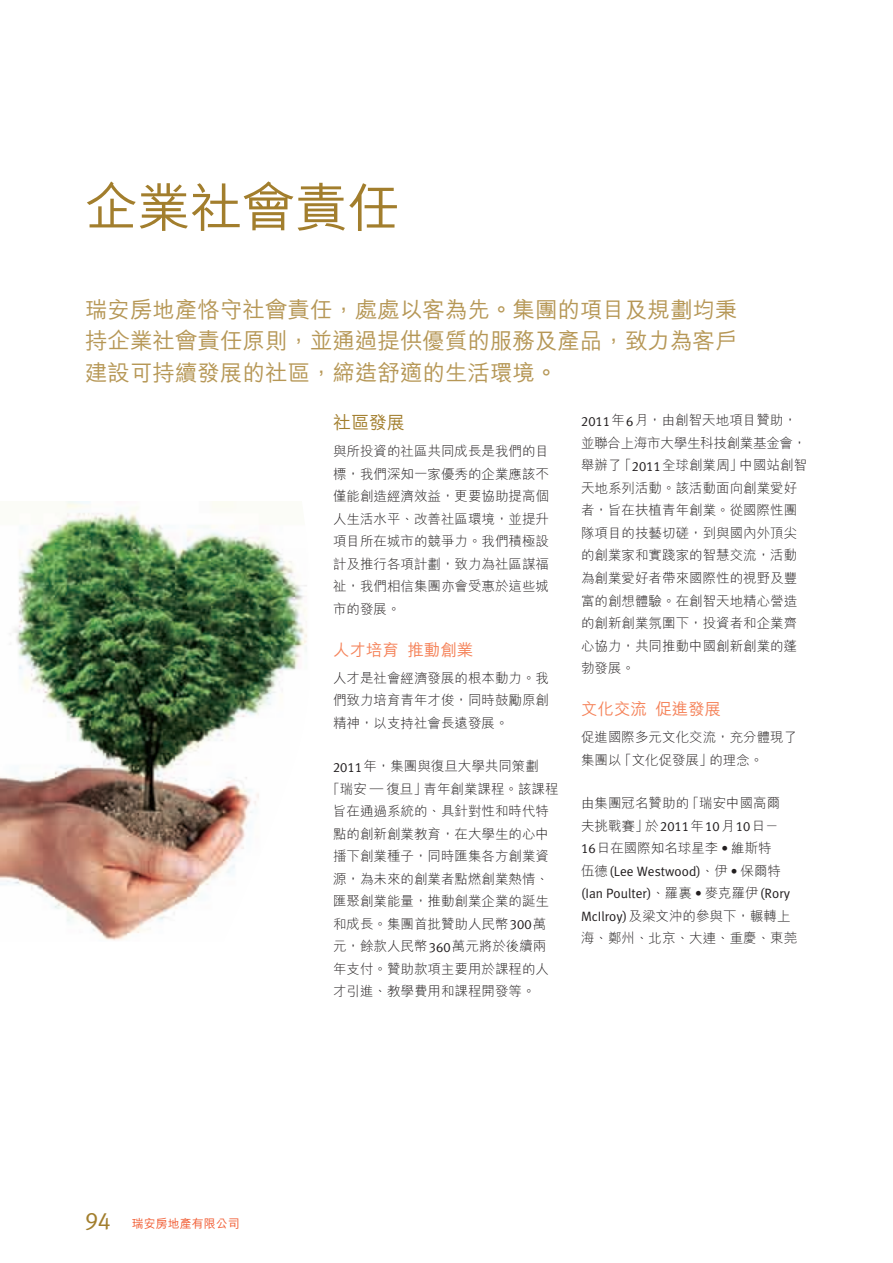
<style>
.page{position:relative;width:893px;height:1263px;background:#fff}
.page>*{position:absolute;margin:0;border:0;box-sizing:border-box;transform-origin:0 0}
.t1{font:500 52.5px "M Hei HK";color:#a27e2d}
.t2{font:500 22.5px/31.5px "M Hei HK";color:#b69756;text-align:justify}
.t3{font:500 18px "M Hei HK";color:#a27e2d}
.t4{font:500 16.5px "M Hei HK";color:#f5835a}
.t5{font:300 13.5px/22.5px "M Hei HK";color:#231f20}
.t6{font:13.5px/22.5px "New Meta Plu Nor Rom";color:#231f20}
.t7{font:500 12px "M Hei HK";color:#f1592f}
.s1{font-family:"New Meta Plu Nor Rom";font-weight:400;font-size:24px;color:#a27e2d}
.s2{font-family:"New Meta Plu Nor Rom";font-weight:400}
.s3{font-family:"M Hei HK";font-weight:300}
</style>
<div class="page">
<img style="left:0;top:502px;width:307px;height:439px">
<h1 class="t1" style="left:85px;top:170px;width:316px">企業社會責任</h1>
<h2 class="t2" style="left:85px;top:292px;width:654px">瑞安房地產恪守社會責任，處處以客為先。集團的項目及規劃均秉持企業社會責任原則，並通過提供優質的服務及產品，致力為客戶建設可持續發展的社區，締造舒適的生活環境。</h2>
<p class="t7" style="left:85px;top:1215px;width:156px"><span class="s1">94</span> 瑞安房地產有限公司</p>
<h3 class="t3" style="left:333px;top:410px;width:74px">社區發展</h3>
<p class="t5" style="left:333px;top:439px;width:218px;text-align:justify">與所投資的社區共同成長是我們的目標，我們深知一家優秀的企業應該不僅能創造經濟效益，更要協助提高個人生活水平、改善社區環境，並提升項目所在城市的競爭力。我們積極設計及推行各項計劃，致力為社區謀福祉，我們相信集團亦會受惠於這些城市的發展。</p>
<p class="t4" style="left:333px;top:638px;width:142px">人才培育推動創業</p>
<p class="t5" style="left:333px;top:666px;width:218px;text-align:justify">人才是社會經濟發展的根本動力。我們致力培育青年才俊，同時鼓勵原創精神，以支持社會長遠發展。</p>
<p class="t5" style="left:333px;top:755px;width:207px"><span class="s2">2011</span>年，集團與復旦大學共同策劃</p>
<p class="t5" style="left:326px;top:777px;width:234px">「瑞安 — 復旦」青年創業課程。該課程</p>
<p class="t5" style="left:333px;top:800px;width:218px">旨在通過系統的、具針對性和時代特</p>
<p class="t5" style="left:333px;top:822px;width:218px">點的創新創業教育，在大學生的心中</p>
<p class="t5" style="left:333px;top:845px;width:218px">播下創業種子，同時匯集各方創業資</p>
<p class="t5" style="left:333px;top:867px;width:218px">源，為未來的創業者點燃創業熱情、</p>
<p class="t5" style="left:333px;top:890px;width:218px">匯聚創業能量，推動創業企業的誕生</p>
<p class="t5" style="left:333px;top:912px;width:215px">和成長。集團首批贊助人民幣<span class="s2">300</span>萬</p>
<p class="t5" style="left:333px;top:935px;width:215px">元，餘款人民幣<span class="s2">360</span>萬元將於後續兩</p>
<p class="t5" style="left:333px;top:957px;width:218px">年支付。贊助款項主要用於課程的人</p>
<p class="t5" style="left:333px;top:980px;width:204px">才引進、教學費用和課程開發等。</p>
<p class="t5" style="left:581px;top:409px;width:227px"><span class="s2">2011</span>年<span class="s2">6</span>月，由創智天地項目贊助，並聯合上海市大學生科技創業基金會，舉辦了「<span class="s2">2011</span>全球創業周」中國站創智天地系列活動。該活動面向創業愛好者，旨在扶植青年創業。從國際性團隊項目的技藝切磋，到與國內外頂尖的創業家和實踐家的智慧交流，活動為創業愛好者帶來國際性的視野及豐富的創想體驗。在創智天地精心營造的創新創業氛圍下，投資者和企業齊心協力，共同推動中國創新創業的蓬勃發展。</p>
<p class="t4" style="left:581px;top:697px;width:142px">文化交流促進發展</p>
<p class="t5" style="left:581px;top:725px;width:217px">促進國際多元文化交流，充分體現了集團以「文化促發展」的理念。</p>
<p class="t5" style="left:581px;top:791px;width:201px">由集團冠名贊助的「瑞安中國高爾夫挑戰賽」於<span class="s2">2011</span>年<span class="s2">10</span>月<span class="s2">10</span>日－<br><span class="s2">16</span>日在國際知名球星李 <span class="s2">•</span> 維斯特</p>
<p class="t6" style="left:581px;top:860px;width:211px"><span class="s3">伍德</span>(Lee Westwood)<span class="s3">、伊</span> • <span class="s3">保爾特</span>(Ian Poulter)<span class="s3">、羅裏</span> • <span class="s3">麥克羅伊</span>(Rory</p>
<p class="t5" style="left:581px;top:904px;width:217px"><span class="s2">McIlroy)</span>及梁文沖的參與下，輾轉上海、鄭州、北京、大連、重慶、東莞</p>
</div>
